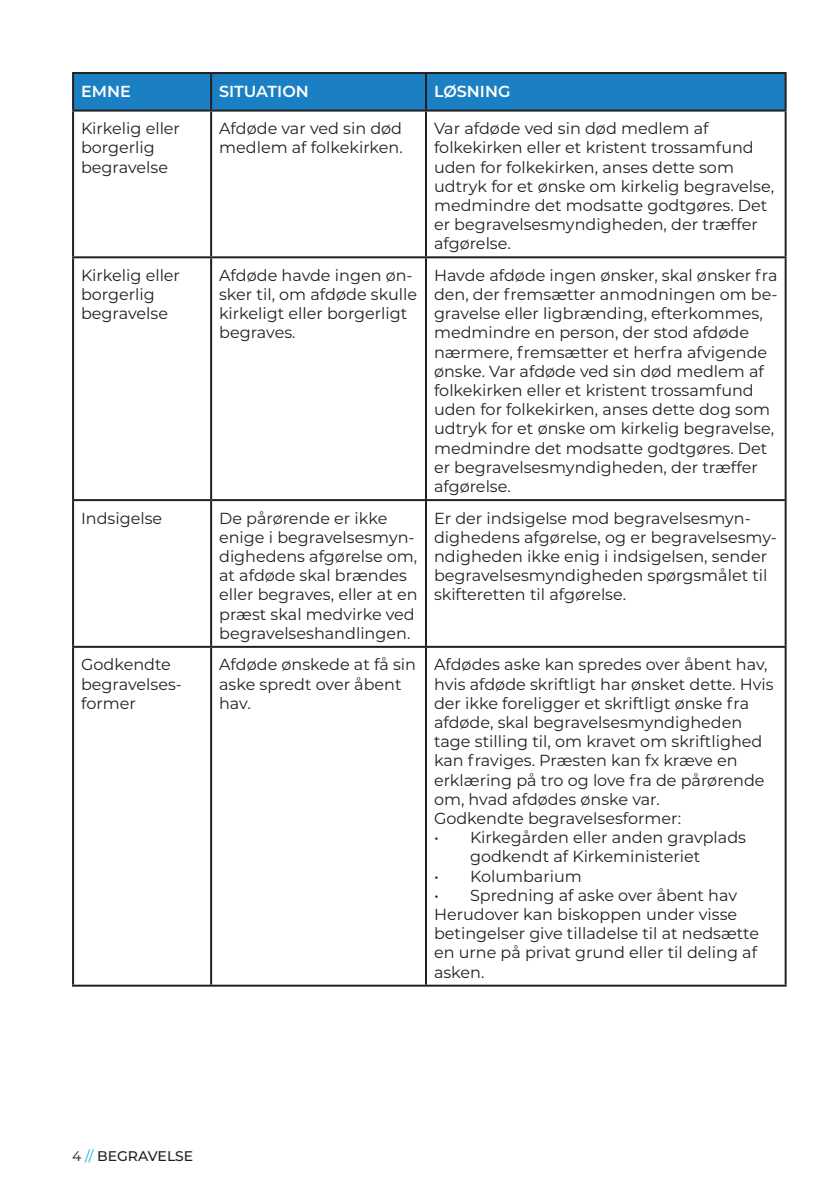
<style>
.page{position:relative;width:840px;height:1191px;background:#fff}
.page>*{position:absolute;margin:0;border:0;box-sizing:border-box;transform-origin:0 0}
.t1{font:16px/19.2px "Montserrat";color:#231f20}
.t2{font:600 16px "Montserrat";color:#fff}
.Brødtekst{font:500 14px "Montserrat";color:#231f20}
.s1{font-weight:400}
.s2{font-weight:400;color:#00aeef}
</style>
<div class="page">
<div style="left:74px;top:74px;width:710px;height:36px;background:#1b80c3"></div>
<hr style="left:72px;top:72px;width:139px;height:2px;background:#231f20">
<hr style="left:72px;top:74px;width:2px;height:36px;background:#231f20">
<hr style="left:211px;top:72px;width:215px;height:2px;background:#231f20">
<hr style="left:210px;top:74px;width:2px;height:36px;background:#231f20">
<hr style="left:426px;top:72px;width:360px;height:2px;background:#231f20">
<hr style="left:425px;top:74px;width:2px;height:36px;background:#231f20">
<hr style="left:784px;top:74px;width:2px;height:36px;background:#231f20">
<hr style="left:72px;top:110px;width:139px;height:2px;background:#231f20">
<hr style="left:72px;top:112px;width:2px;height:144px;background:#231f20">
<hr style="left:211px;top:110px;width:215px;height:2px;background:#231f20">
<hr style="left:210px;top:112px;width:2px;height:144px;background:#231f20">
<hr style="left:426px;top:110px;width:360px;height:2px;background:#231f20">
<hr style="left:425px;top:112px;width:2px;height:144px;background:#231f20">
<hr style="left:784px;top:112px;width:2px;height:144px;background:#231f20">
<hr style="left:72px;top:256px;width:139px;height:2px;background:#231f20">
<hr style="left:72px;top:258px;width:2px;height:241px;background:#231f20">
<hr style="left:211px;top:256px;width:215px;height:2px;background:#231f20">
<hr style="left:210px;top:258px;width:2px;height:241px;background:#231f20">
<hr style="left:426px;top:256px;width:360px;height:2px;background:#231f20">
<hr style="left:425px;top:258px;width:2px;height:241px;background:#231f20">
<hr style="left:784px;top:258px;width:2px;height:241px;background:#231f20">
<hr style="left:72px;top:499px;width:139px;height:2px;background:#231f20">
<hr style="left:72px;top:501px;width:2px;height:145px;background:#231f20">
<hr style="left:211px;top:499px;width:215px;height:2px;background:#231f20">
<hr style="left:210px;top:501px;width:2px;height:145px;background:#231f20">
<hr style="left:426px;top:499px;width:360px;height:2px;background:#231f20">
<hr style="left:425px;top:501px;width:2px;height:145px;background:#231f20">
<hr style="left:784px;top:501px;width:2px;height:145px;background:#231f20">
<hr style="left:72px;top:646px;width:139px;height:2px;background:#231f20">
<hr style="left:72px;top:648px;width:2px;height:336px;background:#231f20">
<hr style="left:211px;top:646px;width:215px;height:2px;background:#231f20">
<hr style="left:210px;top:648px;width:2px;height:336px;background:#231f20">
<hr style="left:426px;top:646px;width:360px;height:2px;background:#231f20">
<hr style="left:425px;top:648px;width:2px;height:336px;background:#231f20">
<hr style="left:784px;top:648px;width:2px;height:336px;background:#231f20">
<hr style="left:72px;top:984px;width:139px;height:2px;background:#231f20">
<hr style="left:211px;top:984px;width:215px;height:2px;background:#231f20">
<hr style="left:426px;top:984px;width:360px;height:2px;background:#231f20">
<p class="t2" style="left:81px;top:79px;width:51px">EMNE</p>
<p class="t2" style="left:219px;top:79px;width:91px">SITUATION</p>
<p class="t2" style="left:434px;top:79px;width:78px">LØSNING</p>
<p class="t1" style="left:81px;top:118px;width:100px">Kirkelig eller borgerlig begravelse</p>
<p class="t1" style="left:219px;top:118px;width:185px">Afdøde var ved sin død medlem af folkekirken.</p>
<p class="t1" style="left:434px;top:118px;width:341px">Var afdøde ved sin død medlem af folkekirken eller et kristent trossamfund uden for folkekirken, anses dette som udtryk for et ønske om kirkelig begravelse, medmindre det modsatte godtgøres. Det er begravelsesmyndigheden, der træffer afgørelse.</p>
<p class="t1" style="left:81px;top:265px;width:100px">Kirkelig eller borgerlig begravelse</p>
<p class="t1" style="left:219px;top:265px;width:199px">Afdøde havde ingen øn&shy;sker til, om afdøde skulle kirkeligt eller borgerligt begraves.</p>
<p class="t1" style="left:434px;top:265px;width:345px">Havde afdøde ingen ønsker, skal ønsker fra den, der fremsætter anmodningen om be&shy;gravelse eller ligbrænding, efterkommes, medmindre en person, der stod afdøde nærmere, fremsætter et herfra afvigende ønske. Var afdøde ved sin død medlem af folkekirken eller et kristent trossamfund uden for folkekirken, anses dette dog som udtryk for et ønske om kirkelig begravelse, medmindre det modsatte godtgøres. Det er begravelsesmyndigheden, der træffer afgørelse.</p>
<p class="t1" style="left:81px;top:508px;width:83px">Indsigelse</p>
<p class="t1" style="left:219px;top:508px;width:200px">De pårørende er ikke enige i begravelsesmyn&shy;dighedens afgørelse om, at afdøde skal brændes eller begraves, eller at en præst skal medvirke ved begravelseshandlingen.</p>
<p class="t1" style="left:434px;top:508px;width:344px">Er der indsigelse mod begravelsesmyn&shy;dighedens afgørelse, og er begravelsesmy&shy;ndigheden ikke enig i indsigelsen, sender begravelsesmyndigheden spørgsmålet til skifteretten til afgørelse.</p>
<p class="t1" style="left:81px;top:654px;width:102px">Godkendte begravelses&shy;former</p>
<p class="t1" style="left:219px;top:654px;width:198px">Afdøde ønskede at få sin aske spredt over åbent hav.</p>
<p class="t1" style="left:434px;top:654px;width:341px">Afdødes aske kan spredes over åbent hav, hvis afdøde skriftligt har ønsket dette. Hvis der ikke foreligger et skriftligt ønske fra afdøde, skal begravelsesmyndigheden tage stilling til, om kravet om skriftlighed kan fraviges. Præsten kan fx kræve en erklæring på tro og love fra de pårørende om, hvad afdødes ønske var.</p>
<p class="t1" style="left:434px;top:808px;width:248px">Godkendte begravelsesformer:</p>
<p class="t1" style="left:470px;top:827px;width:277px;text-indent:-36px">• Kirkegården eller anden gravplads godkendt af Kirkeministeriet</p>
<p class="t1" style="left:434px;top:865px;width:149px">• Kolumbarium</p>
<p class="t1" style="left:434px;top:885px;width:304px">• Spredning af aske over åbent hav</p>
<p class="t1" style="left:434px;top:904px;width:326px">Herudover kan biskoppen under visse betingelser give tilladelse til at nedsætte en urne på privat grund eller til deling af asken.</p>
<p class="Brødtekst" style="left:72px;top:1146px;width:123px"><span class="s1">4</span> <span class="s2">//</span> BEGRAVELSE</p>
</div>
